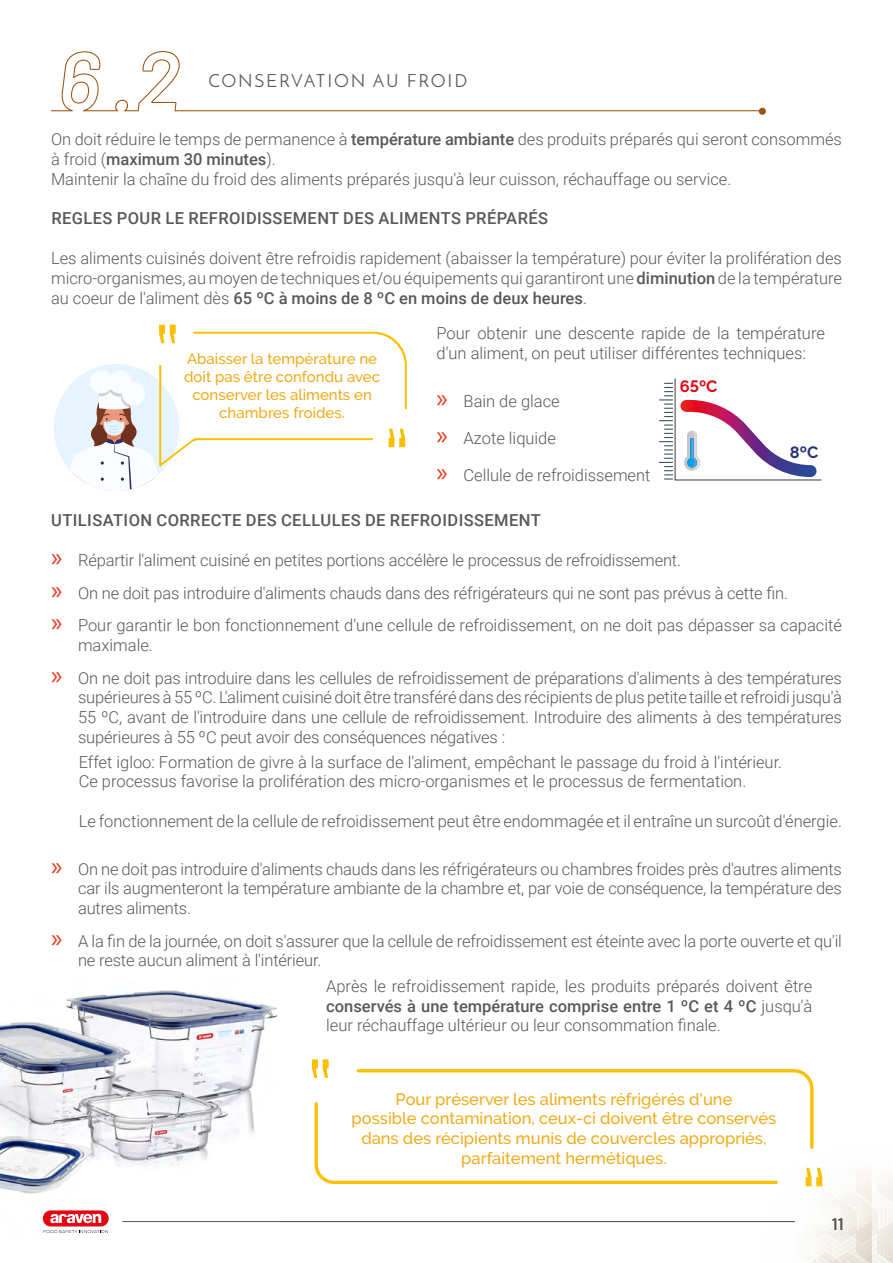
<style>
.page{position:relative;width:893px;height:1263px;background:#fff}
.page>*{position:absolute;margin:0;border:0;box-sizing:border-box;transform-origin:0 0}
.t1{font:18px "Josefin Sans";letter-spacing:.1em;color:#595959}
.t2{font:300 16.5px/19.8px "Roboto";color:#595959}
.t3{font:500 16.5px/19.8px "Raleway";color:#f0ab17;text-align:center}
.t4{font:500 16.5px "Roboto";letter-spacing:.025em;color:#595959}
.t5{font:500 16.5px "Barlow";color:#595959}
.t6{font:700 16.35px "Raleway";color:#e30617}
.t7{font:700 16.35px "Raleway";color:#273471}
.t8{font:500 15px/18px "Raleway";color:#f0ab17;text-align:center}
.s1{font-weight:500}
.s2{font-family:"Myriad Pro";font-weight:400;font-size:27px;color:#e6381f}
</style>
<div class="page">
<img style="left:0;top:990px;width:281px;height:243px">
<svg style="left:51px;top:51px;width:715px;height:64px"></svg>
<svg style="left:659px;top:378px;width:163px;height:103px"></svg>
<svg style="left:44px;top:1230px;width:64px;height:3px"></svg>
<div style="left:43px;top:1210px;width:66px;height:16px;background:#e30613;border-radius:8px"></div>
<svg style="left:50px;top:1214px;width:51px;height:9px"></svg>
<hr style="left:122px;top:1221px;width:673px;height:1px;background:#595959">
<svg style="left:56px;top:331px;width:351px;height:160px"></svg>
<svg style="left:312px;top:1069px;width:581px;height:194px"></svg>
<p class="t1" style="left:208px;top:70px;width:260px">CONSERVATION AU FROID</p>
<p class="t2" style="left:51px;top:129px;width:792px">On doit réduire le temps de permanence à <span class="s1">température ambiante</span> des produits préparés qui seront consommés à froid (<span class="s1">maximum 30 minutes</span>).<br>Maintenir la chaîne du froid des aliments préparés jusqu'à leur cuisson, réchauffage ou service.</p>
<p class="t4" style="left:51px;top:207px;width:498px">REGLES POUR LE REFROIDISSEMENT DES ALIMENTS PRÉPARÉS</p>
<p class="t2" style="left:51px;top:248px;width:792px;text-align:justify">Les aliments cuisinés doivent être refroidis rapidement (abaisser la température) pour éviter la prolifération des micro-organismes, au moyen de techniques et/ou équipements qui garantiront une <span class="s1">diminution</span> de la température au coeur de l'aliment dès <span class="s1">65 ºC à moins de 8 ºC en moins de deux heures</span>.</p>
<p class="t8" style="left:184px;top:350px;width:197px">Abaisser la température ne doit pas être confondu avec conserver les aliments en chambres froides.</p>
<p class="t2" style="left:437px;top:323px;width:390px">Pour obtenir une descente rapide de la température d'un aliment, on peut utiliser différentes techniques:</p>
<p class="t2" style="left:437px;top:391px;width:125px"><span class="s2">»</span> Bain de glace</p>
<p class="t2" style="left:437px;top:428px;width:121px"><span class="s2">»</span> Azote liquide</p>
<p class="t2" style="left:437px;top:464px;width:215px"><span class="s2">»</span> Cellule de refroidissement</p>
<p class="t6" style="left:680px;top:377px;width:39px">65ºC</p>
<p class="t7" style="left:790px;top:442px;width:30px">8ºC</p>
<p class="t4" style="left:51px;top:509px;width:491px">UTILISATION CORRECTE DES CELLULES DE REFROIDISSEMENT</p>
<p class="t2" style="left:51px;top:543px;width:792px;line-height:32.5px"><span class="s2">»</span> Répartir l'aliment cuisiné en petites portions accélère le processus de refroidissement.<br><span class="s2">»</span> On ne doit pas introduire d'aliments chauds dans des réfrigérateurs qui ne sont pas prévus à cette fin.<br><span class="s2">»</span> Pour garantir le bon fonctionnement d'une cellule de refroidissement, on ne doit pas dépasser sa capacité</p>
<p class="t2" style="left:51px;top:628px;width:792px;line-height:32.5px;text-indent:27px">maximale.<br><span class="s2">»</span> On ne doit pas introduire dans les cellules de refroidissement de préparations d'aliments à des températures</p>
<p class="t2" style="left:78px;top:687px;width:765px;text-align:justify">supérieures à 55 ºC. L'aliment cuisiné doit être transféré dans des récipients de plus petite taille et refroidi jusqu'à 55 ºC, avant de l'introduire dans une cellule de refroidissement. Introduire des aliments à des températures supérieures à 55 ºC peut avoir des conséquences négatives :</p>
<p class="t2" style="left:79px;top:751px;width:705px">Effet igloo: Formation de givre à la surface de l'aliment, empêchant le passage du froid à l'intérieur.<br>Ce processus favorise la prolifération des micro-organismes et le processus de fermentation.</p>
<p class="t2" style="left:79px;top:810px;width:765px">Le fonctionnement de la cellule de refroidissement peut être endommagée et il entraîne un surcoût d'énergie.</p>
<p class="t2" style="left:78px;top:858px;width:765px;text-align:justify;text-indent:-27px"><span class="s2">»</span> On ne doit pas introduire d'aliments chauds dans les réfrigérateurs ou chambres froides près d'autres aliments car ils augmenteront la température ambiante de la chambre et, par voie de conséquence, la température des autres aliments.</p>
<p class="t2" style="left:78px;top:930px;width:765px;text-indent:-27px"><span class="s2">»</span> A la fin de la journée, on doit s'assurer que la cellule de refroidissement est éteinte avec la porte ouverte et qu'il ne reste aucun aliment à l'intérieur.</p>
<p class="t2" style="left:326px;top:975px;width:487px;text-align:justify">Après le refroidissement rapide, les produits préparés doivent être <span class="s1">conservés à une température comprise entre 1 ºC et 4 ºC</span> jusqu'à leur réchauffage ultérieur ou leur consommation finale.</p>
<p class="t3" style="left:352px;top:1089px;width:426px">Pour préserver les aliments réfrigérés d'une<br>possible contamination, ceux-ci doivent être conservés dans des récipients munis de couvercles appropriés, parfaitement hermétiques.</p>
<p class="t5" style="left:832px;top:1212px;width:13px">11</p>
</div>
